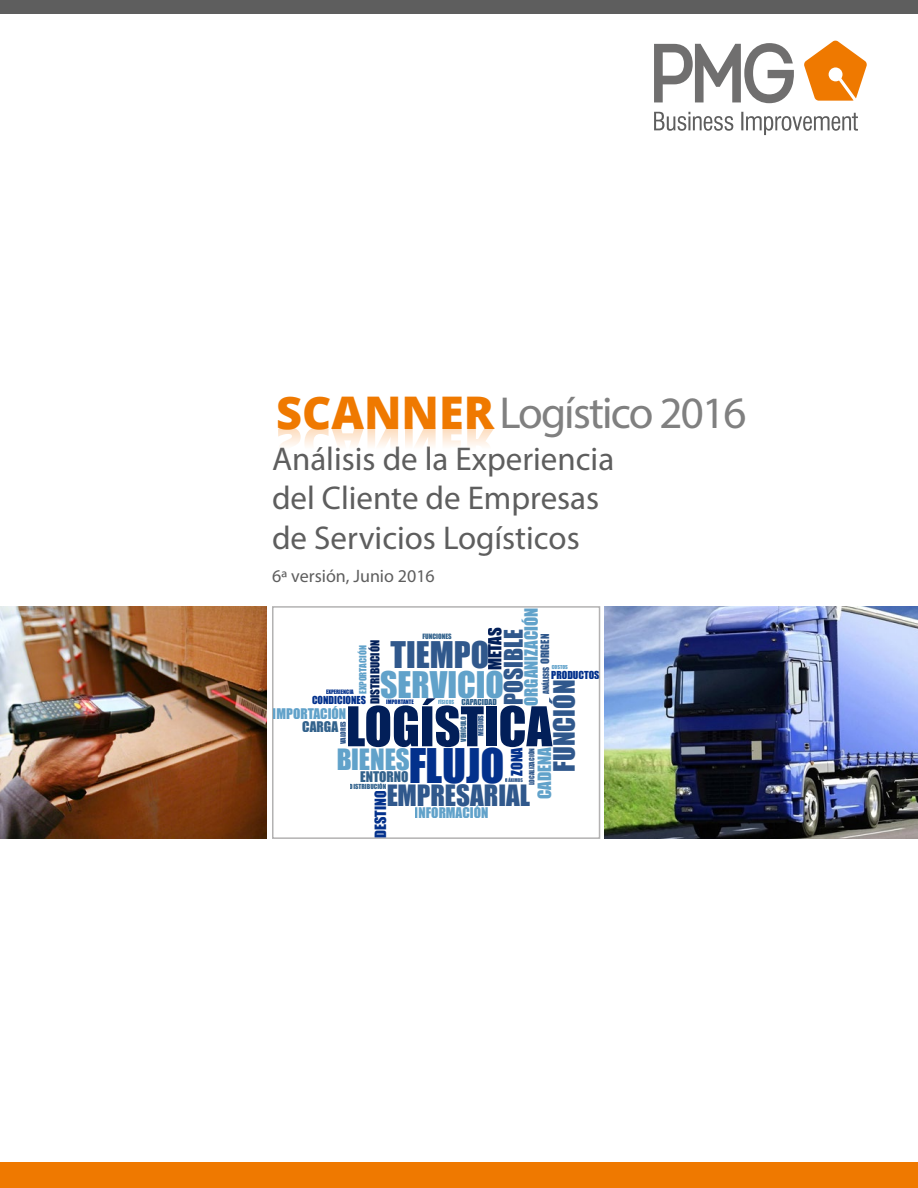
<style>
.page{position:relative;width:918px;height:1188px;background:#fff}
.page>*{position:absolute;margin:0;border:0;box-sizing:border-box;transform-origin:0 0}
.t1{font:50.55px "Impact";color:#021f59}
.t2{font:45px "Myriad Pro";letter-spacing:-.04em;color:#808080}
.t3{font:43.8px "Impact";color:#03318c}
.t4{font:33.75px "Impact";color:#61a2ca}
.t5{font:33.75px "Impact";color:#30588c}
.t6{font:33px/39.6px "Myriad Pro";color:#5e5e5e}
.t7{font:27px "Impact";color:#30588c}
.t8{font:27px "Impact";color:#61a2ca}
.t9{font:23.55px "Impact";color:#30588c}
.t10{font:18px "Myriad Pro";color:#5e5e5e}
.t11{font:16.8px "Impact";color:#61a2ca}
.t12{font:16.8px "Impact";letter-spacing:-.01em;color:#021f59}
.t13{font:14.25px "Impact";color:#03318c}
.t14{font:13.5px "Impact";color:#61a2ca}
.t15{font:13.5px "Impact";color:#32628c}
.t16{font:11.4px "Impact";color:#021f59}
.t17{font:10.65px "Impact";color:#30588c}
.t18{font:10.05px "Impact";color:#03318c}
.t19{font:9.15px "Impact";color:#61a2ca}
.t20{font:7.95px "Impact";color:#32628c}
.t21{font:7.8px "Impact";color:#30588c}
.t22{font:6.75px "Impact";color:#30588c}
.t23{font:6.75px "Impact";color:#32628c}
.t24{font:6.45px "Impact";color:#32628c}
.t25{font:5.55px "Impact";color:#03318c}
.t26{font:5.1px "Impact";color:#61a2ca}
.t27{font:4.8px "Impact";color:#30588c}
.s1{font-family:"Open Sans";font-weight:800;color:#ef7900}
</style>
<div class="page">
<div style="left:0;top:1163px;width:918px;height:25px;background:#ef7900"></div>
<div style="left:0;top:0;width:918px;height:14px;background:#5e5e5e"></div>
<svg style="left:654px;top:43px;width:140px;height:60px"></svg>
<svg style="left:804px;top:40px;width:63px;height:61px"></svg>
<svg style="left:654px;top:112px;width:204px;height:23px"></svg>
<img style="left:0;top:607px;width:267px;height:231px">
<div style="left:272px;top:606px;width:328px;height:233px;background:#fff;border:2px solid #b3b2b2"></div>
<img style="left:604px;top:607px;width:314px;height:231px">
<svg style="left:278px;top:427px;width:217px;height:19px"></svg>
<h2 class="t2" style="left:276px;top:385px;width:472px"><span class="s1">SCANNER</span> Logístico 2016</h2>
<p class="t6" style="left:272px;top:438px;width:344px">Análisis de la Experiencia del Cliente de Empresas de Servicios Logísticos</p>
<p class="t10" style="left:272px;top:565px;width:164px">6ª versión, Junio 2016</p>
<p class="t11" style="left:518px;top:706px;width:100px;rotate:-90deg">ORGANIZACIÓN</p>
<p class="t12" style="left:482px;top:670px;width:45px;rotate:-90deg">METAS</p>
<p class="t9" style="left:495px;top:705px;width:77px;rotate:-90deg">POSIBLE</p>
<p class="t23" style="left:422px;top:631px;width:31px">FUNCIONES</p>
<p class="t17" style="left:537px;top:664px;width:32px;rotate:-90deg">ORIGEN</p>
<p class="t16" style="left:366px;top:704px;width:66px;rotate:-90deg">DISTRIBUCIÓN</p>
<p class="t5" style="left:390px;top:629px;width:100px">TIEMPO</p>
<p class="t19" style="left:356px;top:694px;width:50px;rotate:-90deg">EXPORTACIÓN</p>
<p class="t26" style="left:552px;top:663px;width:18px">COSTOS</p>
<p class="t21" style="left:540px;top:694px;width:29px;rotate:-90deg">ANÁLISIS</p>
<p class="t18" style="left:551px;top:667px;width:50px">PRODUCTOS</p>
<p class="t4" style="left:380px;top:658px;width:125px">SERVICIO</p>
<p class="t7" style="left:543px;top:772px;width:94px;rotate:-90deg">FUNCIÓN</p>
<p class="t25" style="left:326px;top:688px;width:29px">EXPERIENCIA</p>
<p class="t18" style="left:312px;top:692px;width:56px">CONDICIONES</p>
<h1 class="t1" style="left:346px;top:687px;width:208px">LOGÍSTICA</h1>
<h3 class="t3" style="left:408px;top:732px;width:98px">FLUJO</h3>
<p class="t20" style="left:461px;top:696px;width:37px">CAPACIDAD</p>
<p class="t26" style="left:438px;top:698px;width:18px">FÍSICOS</p>
<p class="t25" style="left:386px;top:698px;width:29px">IMPORTANTE</p>
<p class="t14" style="left:273px;top:703px;width:75px">IMPORTACIÓN</p>
<p class="t22" style="left:476px;top:736px;width:22px;rotate:-90deg">MEDIOS</p>
<p class="t23" style="left:458px;top:742px;width:27px;rotate:-90deg">VEHÍCULO</p>
<p class="t15" style="left:302px;top:716px;width:37px">CARGA</p>
<p class="t22" style="left:338px;top:744px;width:24px;rotate:-90deg">VALORES</p>
<p class="t13" style="left:506px;top:776px;width:30px;rotate:-90deg">ZONA</p>
<p class="t11" style="left:532px;top:799px;width:54px;rotate:-90deg">CADENA</p>
<p class="t8" style="left:336px;top:739px;width:75px">BIENES</p>
<p class="t22" style="left:527px;top:785px;width:39px;rotate:-90deg">LOCALIZACIÓN</p>
<p class="t15" style="left:360px;top:766px;width:50px">ENTORNO</p>
<p class="t27" style="left:505px;top:776px;width:20px">MÁXIMOS</p>
<p class="t24" style="left:350px;top:781px;width:38px">DISTRIBUCIÓN</p>
<p class="t7" style="left:386px;top:774px;width:145px">EMPRESARIAL</p>
<p class="t13" style="left:370px;top:838px;width:49px;rotate:-90deg">DESTINO</p>
<p class="t14" style="left:415px;top:802px;width:75px">INFORMACIÓN</p>
</div>
